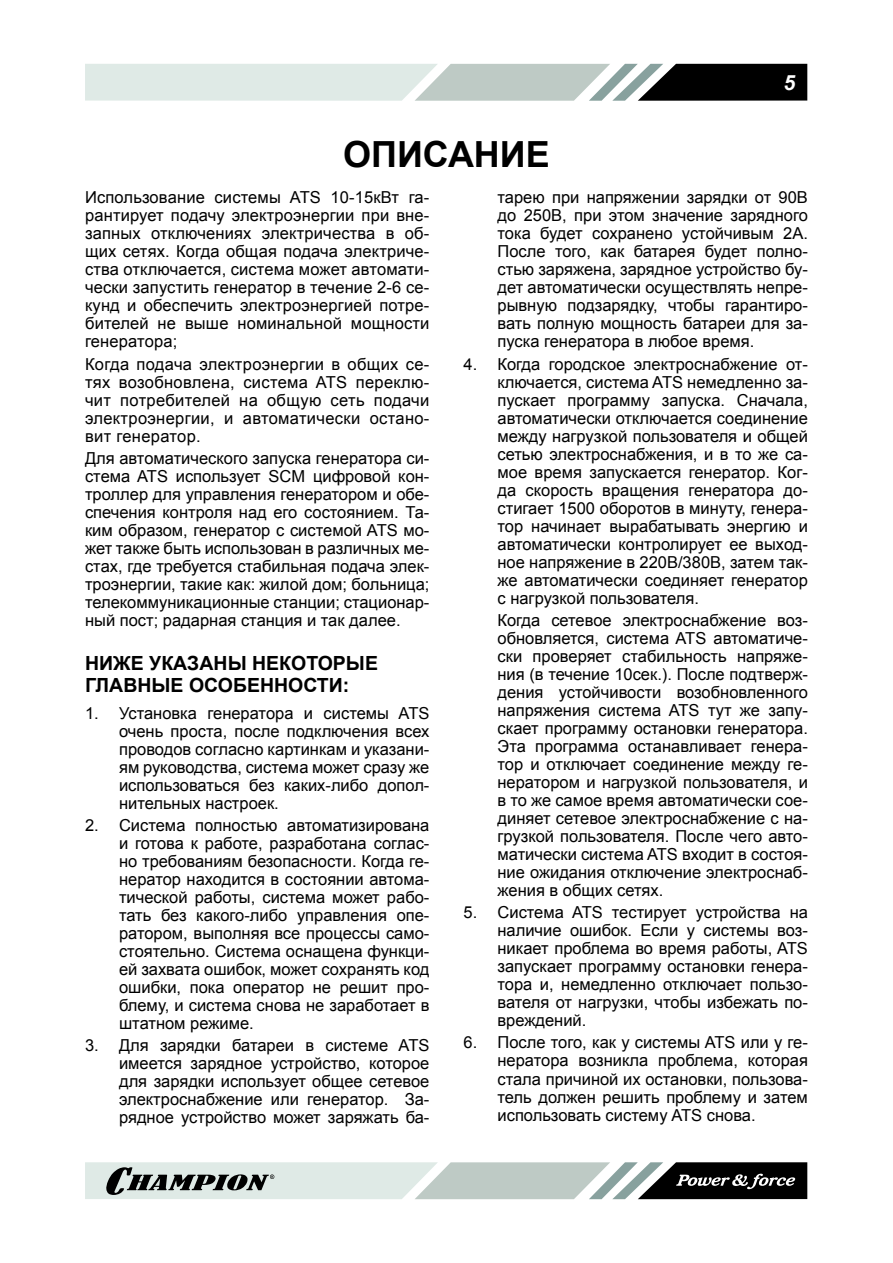
<style>
.page{position:relative;width:893px;height:1263px;background:#fff}
.page>*{position:absolute;margin:0;border:0;box-sizing:border-box;transform-origin:0 0}
.t1{font:700 36px "Arial";color:#000}
.t2{font:italic 700 21px "Arial";color:#fff}
.t3{font:700 19.5px/22.5px "Arial";color:#000}
.t4{font:16.5px/18px "Arial";color:#000;text-align:justify}
</style>
<div class="page">
<svg style="left:85px;top:64px;width:722px;height:37px;background:#a9b2af"></svg>
<svg style="left:85px;top:1162px;width:722px;height:37px;background:#a0a8a5"></svg>
<p class="t2" style="left:783px;top:70px;width:13px">5</p>
<h1 class="t1" style="left:343px;top:130px;width:208px">ОПИСАНИЕ</h1>
<p class="t4" style="left:85px;top:189px;width:346px">Использование системы ATS 10-15кВт га&shy;рантирует подачу электроэнергии при вне&shy;запных отключениях электричества в об&shy;щих сетях. Когда общая подача электриче&shy;ства отключается, система может автомати&shy;чески запустить генератор в течение 2-6 се&shy;кунд и обеспечить электроэнергией потре&shy;бителей не выше номинальной мощности генератора;</p>
<p class="t4" style="left:85px;top:355px;width:346px">Когда подача электроэнергии в общих се&shy;тях возобновлена, система ATS переклю&shy;чит потребителей на общую сеть подачи электроэнергии, и автоматически остано&shy;вит генератор.</p>
<p class="t4" style="left:85px;top:449px;width:346px">Для автоматического запуска генератора си&shy;стема ATS использует SCM цифровой кон&shy;троллер для управления генератором и обе&shy;спечения контроля над его состоянием. Та&shy;ким образом, генератор с системой ATS мо&shy;жет также быть использован в различных ме&shy;стах, где требуется стабильная подача элек&shy;троэнергии, такие как: жилой дом; больница; телекоммуникационные станции; стационар&shy;ный пост; радарная станция и так далее.</p>
<p class="t3" style="left:85px;top:652px;width:295px">НИЖЕ УКАЗАНЫ НЕКОТОРЫЕ<br>ГЛАВНЫЕ ОСОБЕННОСТИ:</p>
<p class="t4" style="left:119px;top:704px;width:312px;text-indent:-34px">1. Установка генератора и системы ATS очень проста, после подключения всех проводов согласно картинкам и указани&shy;ям руководства, система может сразу же использоваться без каких-либо допол&shy;нительных настроек.</p>
<p class="t4" style="left:119px;top:816px;width:312px;text-indent:-34px">2. Система полностью автоматизирована и готова к работе, разработана соглас&shy;но требованиям безопасности. Когда ге&shy;нератор находится в состоянии автома&shy;тической работы, система может рабо&shy;тать без какого-либо управления опе&shy;ратором, выполняя все процессы само&shy;стоятельно. Система оснащена функци&shy;ей захвата ошибок, может сохранять код ошибки, пока оператор не решит про&shy;блему, и система снова не заработает в штатном режиме.</p>
<p class="t4" style="left:119px;top:1037px;width:312px;text-indent:-34px">3. Для зарядки батареи в системе ATS имеется зарядное устройство, которое для зарядки использует общее сетевое электроснабжение или генератор. За&shy;рядное устройство может заряжать ба-</p>
<p class="t4" style="left:497px;top:189px;width:312px">тарею при напряжении зарядки от 90В до 250В, при этом значение зарядного тока будет сохранено устойчивым 2A.<br>После того, как батарея будет полно&shy;стью заряжена, зарядное устройство бу&shy;дет автоматически осуществлять непре&shy;рывную подзарядку, чтобы гарантиро&shy;вать полную мощность батареи для за&shy;пуска генератора в любое время.</p>
<p class="t4" style="left:497px;top:355px;width:312px;text-indent:-34px">4. Когда городское электроснабжение от&shy;ключается, система ATS немедленно за&shy;пускает программу запуска. Сначала, автоматически отключается соединение между нагрузкой пользователя и общей сетью электроснабжения, и в то же са&shy;мое время запускается генератор. Ког&shy;да скорость вращения генератора до&shy;стигает 1500 оборотов в минуту, генера&shy;тор начинает вырабатывать энергию и автоматически контролирует ее выход&shy;ное напряжение в 220В/380В, затем так&shy;же автоматически соединяет генератор с нагрузкой пользователя.</p>
<p class="t4" style="left:497px;top:611px;width:312px">Когда сетевое электроснабжение воз&shy;обновляется, система ATS автоматиче&shy;ски проверяет стабильность напряже&shy;ния (в течение 10сек.). После подтверж&shy;дения устойчивости возобновленного напряжения система ATS тут же запу&shy;скает программу остановки генератора.<br>Эта программа останавливает генера&shy;тор и отключает соединение между ге&shy;нератором и нагрузкой пользователя, и в то же самое время автоматически сое&shy;диняет сетевое электроснабжение с на&shy;грузкой пользователя. После чего авто&shy;матически система ATS входит в состоя&shy;ние ожидания отключение электроснаб&shy;жения в общих сетях.</p>
<p class="t4" style="left:497px;top:903px;width:312px;text-indent:-34px">5. Система ATS тестирует устройства на наличие ошибок. Если у системы воз&shy;никает проблема во время работы, ATS запускает программу остановки генера&shy;тора и, немедленно отключает пользо&shy;вателя от нагрузки, чтобы избежать по&shy;вреждений.</p>
<p class="t4" style="left:497px;top:1034px;width:312px;text-indent:-34px">6. После того, как у системы ATS или у ге&shy;нератора возникла проблема, которая стала причиной их остановки, пользова&shy;тель должен решить проблему и затем использовать систему ATS снова.</p>
</div>
